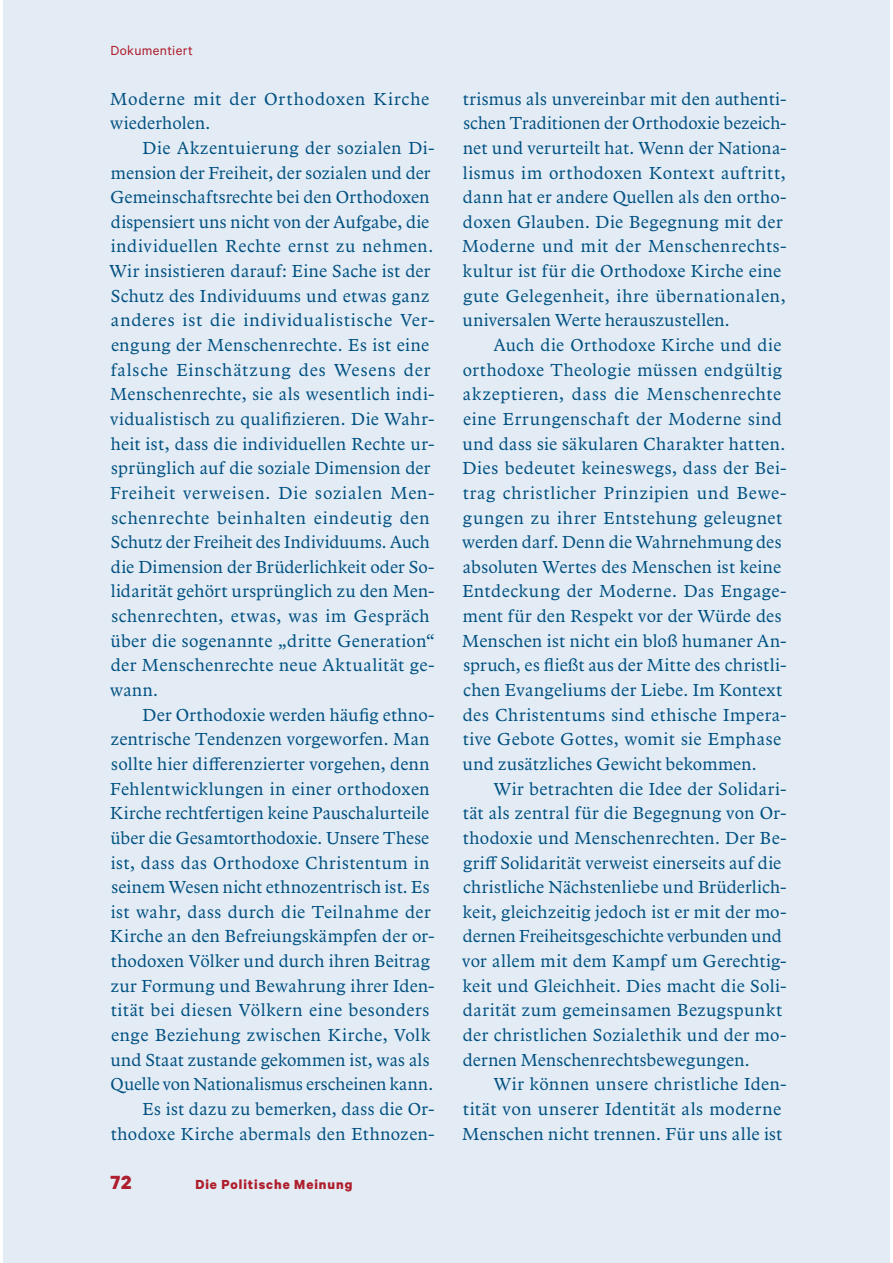
<style>
.page{position:relative;width:893px;height:1263px;background:#fff}
.page>*{position:absolute;margin:0;border:0;box-sizing:border-box;transform-origin:0 0}
.t1{font:700 21.45px "Calibre";color:#af1e2c}
.t2{font:18px/24.6px "Arbesco DT";letter-spacing:.02em;color:#005081}
.t3{font:700 14.85px "Calibre";letter-spacing:.065em;color:#af1e2c}
.t4{font:14.85px "Calibre";letter-spacing:.025em;color:#af1e2c}
</style>
<div class="page">
<div style="left:3px;top:0;width:887px;height:1263px;background:#e3ecf5"></div>
<p class="t4" style="left:110px;top:46px;width:84px">Dokumentiert</p>
<p class="t2" style="left:110px;top:88px;width:321px">Moderne mit der Orthodoxen Kirche wiederholen.</p>
<p class="t2" style="left:110px;top:137px;width:327px;text-indent:33px">Die Akzentuierung der sozialen Di&shy;mension der Freiheit, der sozialen und der Gemeinschaftsrechte bei den Orthodoxen dispensiert uns nicht von der Aufgabe, die individuellen Rechte ernst zu nehmen.<br>Wir insistieren darauf: Eine Sache ist der Schutz des Individuums und etwas ganz anderes ist die individualistische Ver&shy;engung der Menschenrechte. Es ist eine falsche Einschätzung des Wesens der Menschenrechte, sie als wesentlich indi&shy;vidualistisch zu qualifizieren. Die Wahr&shy;heit ist, dass die individuellen Rechte ur&shy;sprünglich auf die soziale Dimension der Freiheit verweisen. Die sozialen Men&shy;schenrechte beinhalten eindeutig den Schutz der Freiheit des Individuums. Auch die Dimension der Brüderlichkeit oder So&shy;lidarität gehört ursprünglich zu den Men&shy;schenrechten, etwas, was im Gespräch über die sogenannte „dritte Generation“ der Menschenrechte neue Aktualität ge&shy;wann.</p>
<p class="t2" style="left:110px;top:704px;width:326px;text-align:right">Der Orthodoxie werden häufig ethno&shy;zentrische Tendenzen vorgeworfen. Man sollte hier differenzierter vorgehen, denn Fehlentwicklungen in einer orthodoxen Kirche rechtfertigen keine Pauschal urteile über die Gesamtorthodoxie. Unsere These ist, dass das Orthodoxe Christentum in seinem Wesen nicht ethnozentrisch ist. Es ist wahr, dass durch die Teilnahme der Kirche an den Befreiungskämpfen der or&shy;thodoxen Völker und durch ihren Beitrag zur Formung und Bewahrung ihrer Iden&shy;tität bei diesen Völkern eine besonders enge Beziehung zwischen Kirche, Volk und Staat zustande gekommen ist, was als Quelle von Nationalismus erscheinen kann.<br>Es ist dazu zu bemerken, dass die Or&shy;thodoxe Kirche abermals den Ethnozen-</p>
<p class="t1" style="left:110px;top:1175px;width:23px">72</p>
<p class="t3" style="left:195px;top:1179px;width:158px">Die Politische Meinung</p>
<p class="t2" style="left:462px;top:87px;width:326px">tris mus als unvereinbar mit den authenti&shy;schen Traditionen der Orthodoxie bezeich&shy;net und verurteilt hat. Wenn der Nationa&shy;lismus im orthodoxen Kontext auftritt, dann hat er andere Quellen als den ortho&shy;doxen Glauben. Die Begegnung mit der Moderne und mit der Menschenrechts&shy;kultur ist für die Orthodoxe Kirche eine gute Gelegenheit, ihre übernationalen, universalen Werte herauszustellen.</p>
<p class="t2" style="left:462px;top:334px;width:326px;text-indent:32px">Auch die Orthodoxe Kirche und die orthodoxe Theologie müssen endgültig akzeptieren, dass die Menschenrechte eine Errungenschaft der Moderne sind und dass sie säkularen Charakter hatten.<br>Dies bedeutet keineswegs, dass der Bei&shy;trag christlicher Prinzipien und Bewe&shy;gungen zu ihrer Entstehung geleugnet werden darf. Denn die Wahrnehmung des absoluten Wertes des Menschen ist keine Entdeckung der Moderne. Das Engage&shy;ment für den Respekt vor der Würde des Menschen ist nicht ein bloß humaner An&shy;spruch, es fließt aus der Mitte des christli&shy;chen Evangeliums der Liebe. Im Kontext des Christentums sind ethische Impera&shy;tive Gebote Gottes, womit sie Emphase und zusätzliches Gewicht bekommen.</p>
<p class="t2" style="left:462px;top:778px;width:326px;text-indent:32px">Wir betrachten die Idee der Solidari&shy;tät als zentral für die Begegnung von Or&shy;thodoxie und Menschenrechten. Der Be&shy;griff Solidarität verweist einerseits auf die christliche Nächstenliebe und Brüderlich&shy;keit, gleichzeitig jedoch ist er mit der mo&shy;dernen Freiheitsgeschichte verbunden und vor allem mit dem Kampf um Gerechtig&shy;keit und Gleichheit. Dies macht die Soli&shy;darität zum gemeinsamen Bezugspunkt der christlichen Sozialethik und der mo&shy;dernen Menschenrechtsbewegungen.</p>
<p class="t2" style="left:462px;top:1073px;width:326px;text-indent:32px">Wir können unsere christliche Iden&shy;tität von unserer Identität als moderne<br>Menschen nicht trennen. Für uns alle ist</p>
</div>
